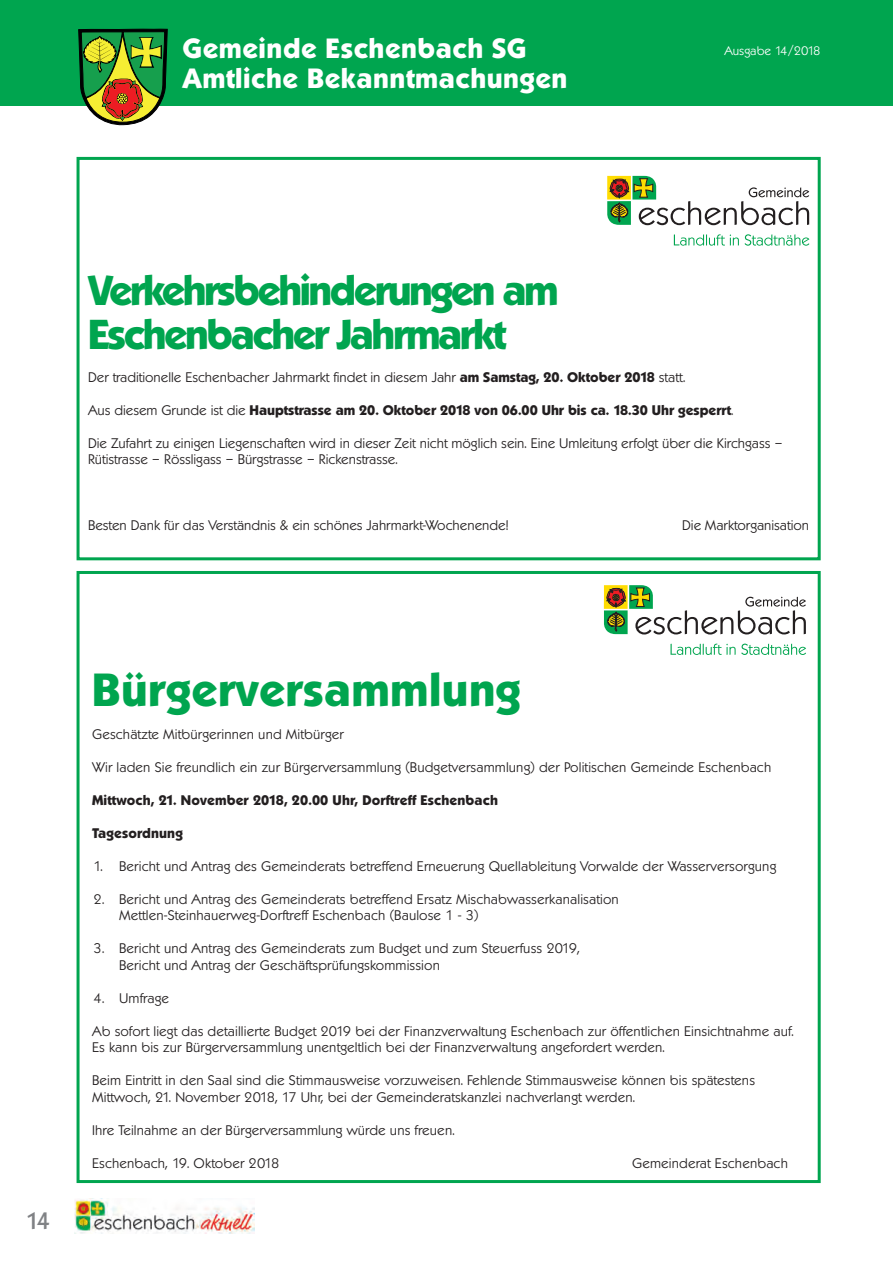
<style>
.page{position:relative;width:893px;height:1263px;background:#fff}
.page>*{position:absolute;margin:0;border:0;box-sizing:border-box;transform-origin:0 0}
.t1{font:700 45px "Koblenz TS";letter-spacing:.01em;color:#00a54f}
.t2{font:700 40.5px/43.5px "Koblenz TS";letter-spacing:-.06em;color:#00a54f}
.t3{font:700 27px/30px "Koblenz TS";letter-spacing:.02em;color:#fff}
.t4{font:500 22.5px "Koblenz TS";color:#808285}
.t5{font:300 13.5px/16.5px "Koblenz TS";letter-spacing:.01em;color:#231f20}
.t6{font:700 13.5px "Koblenz TS";color:#231f20}
.t7{font:300 12px "Koblenz TS";color:#fff}
.s1{font-weight:700}
.s2{font-weight:300}
</style>
<div class="page">
<img style="left:74px;top:1200px;width:180px;height:33px">
<div style="left:0;top:0;width:893px;height:106px;background:#00a54f"></div>
<svg style="left:78px;top:28px;width:90px;height:97px;background:#738b3f"></svg>
<div style="left:77px;top:157px;width:744px;height:403px;border:3px solid #00a54f"></div>
<svg style="left:607px;top:176px;width:202px;height:70px"></svg>
<div style="left:77px;top:571px;width:744px;height:612px;background:#fff;border:3px solid #00a54f"></div>
<svg style="left:604px;top:585px;width:202px;height:70px"></svg>
<h3 class="t3" style="left:182px;top:33px;width:386px">Gemeinde Eschenbach SG<br>Amtliche Bekanntmachungen</h3>
<p class="t7" style="left:724px;top:43px;width:98px">Ausgabe 14/2018</p>
<h2 class="t2" style="left:88px;top:269px;width:472px">Verkehrsbehinderungen am<br>Eschenbacher Jahrmarkt</h2>
<p class="t5" style="left:88px;top:369px;width:599px">Der traditionelle Eschenbacher Jahrmarkt findet in diesem Jahr <span class="s1">am Samstag, 20. Oktober 2018</span> statt.</p>
<p class="t6" style="left:88px;top:402px;width:647px"><span class="s2">Aus diesem Grunde ist die</span> Hauptstrasse am 20. Oktober 2018 von 06.00 Uhr bis ca. 18.30 Uhr gesperrt<span class="s2">.</span></p>
<p class="t5" style="left:88px;top:435px;width:696px">Die Zufahrt zu einigen Liegenschaften wird in dieser Zeit nicht möglich sein. Eine Umleitung erfolgt über die Kirchgass –<br>Rütistrasse – Rössligass – Bürgstrasse – Rickenstrasse.</p>
<p class="t5" style="left:88px;top:517px;width:422px">Besten Dank für das Verständnis &amp; ein schönes Jahrmarkt-Wochenende!</p>
<p class="t5" style="left:682px;top:517px;width:129px">Die Marktorganisation</p>
<h3 class="t4" style="left:26px;top:1207px;width:26px">14</h3>
<h1 class="t1" style="left:92px;top:662px;width:430px">Bürgerversammlung</h1>
<p class="t5" style="left:92px;top:726px;width:253px">Geschätzte Mitbürgerinnen und Mitbürger</p>
<p class="t5" style="left:92px;top:759px;width:681px">Wir laden Sie freundlich ein zur Bürgerversammlung (Budgetversammlung) der Politischen Gemeinde Eschenbach</p>
<p class="t6" style="left:92px;top:792px;width:407px">Mittwoch, 21. November 2018, 20.00 Uhr, Dorftreff Eschenbach</p>
<p class="t6" style="left:92px;top:825px;width:92px">Tagesordnung</p>
<p class="t5" style="left:94px;top:858px;width:684px">1. Bericht und Antrag des Gemeinderats betreffend Erneuerung Quellableitung Vorwalde der Wasserversorgung</p>
<p class="t5" style="left:119px;top:891px;width:501px;text-indent:-26px">2. Bericht und Antrag des Gemeinderats betreffend Ersatz Mischabwasserkanalisation<br>Mettlen-Steinhauerweg-Dorftreff Eschenbach (Baulose 1 - 3)</p>
<p class="t5" style="left:119px;top:940px;width:462px;text-indent:-26px">3. Bericht und Antrag des Gemeinderats zum Budget und zum Steuerfuss 2019,<br>Bericht und Antrag der Geschäftsprüfungskommission</p>
<p class="t5" style="left:94px;top:990px;width:77px">4. Umfrage</p>
<p class="t5" style="left:92px;top:1023px;width:703px">Ab sofort liegt das detaillierte Budget 2019 bei der Finanzverwaltung Eschenbach zur öffentlichen Einsichtnahme auf.<br>Es kann bis zur Bürgerversammlung unentgeltlich bei der Finanzverwaltung angefordert werden.</p>
<p class="t5" style="left:92px;top:1072px;width:664px">Beim Eintritt in den Saal sind die Stimmausweise vorzuweisen. Fehlende Stimmausweise können bis spätestens<br>Mittwoch, 21. November 2018, 17 Uhr, bei der Gemeinderatskanzlei nachverlangt werden.</p>
<p class="t5" style="left:92px;top:1122px;width:364px">Ihre Teilnahme an der Bürgerversammlung würde uns freuen.</p>
<p class="t5" style="left:92px;top:1155px;width:189px">Eschenbach, 19. Oktober 2018</p>
<p class="t5" style="left:632px;top:1155px;width:157px">Gemeinderat Eschenbach</p>
</div>
